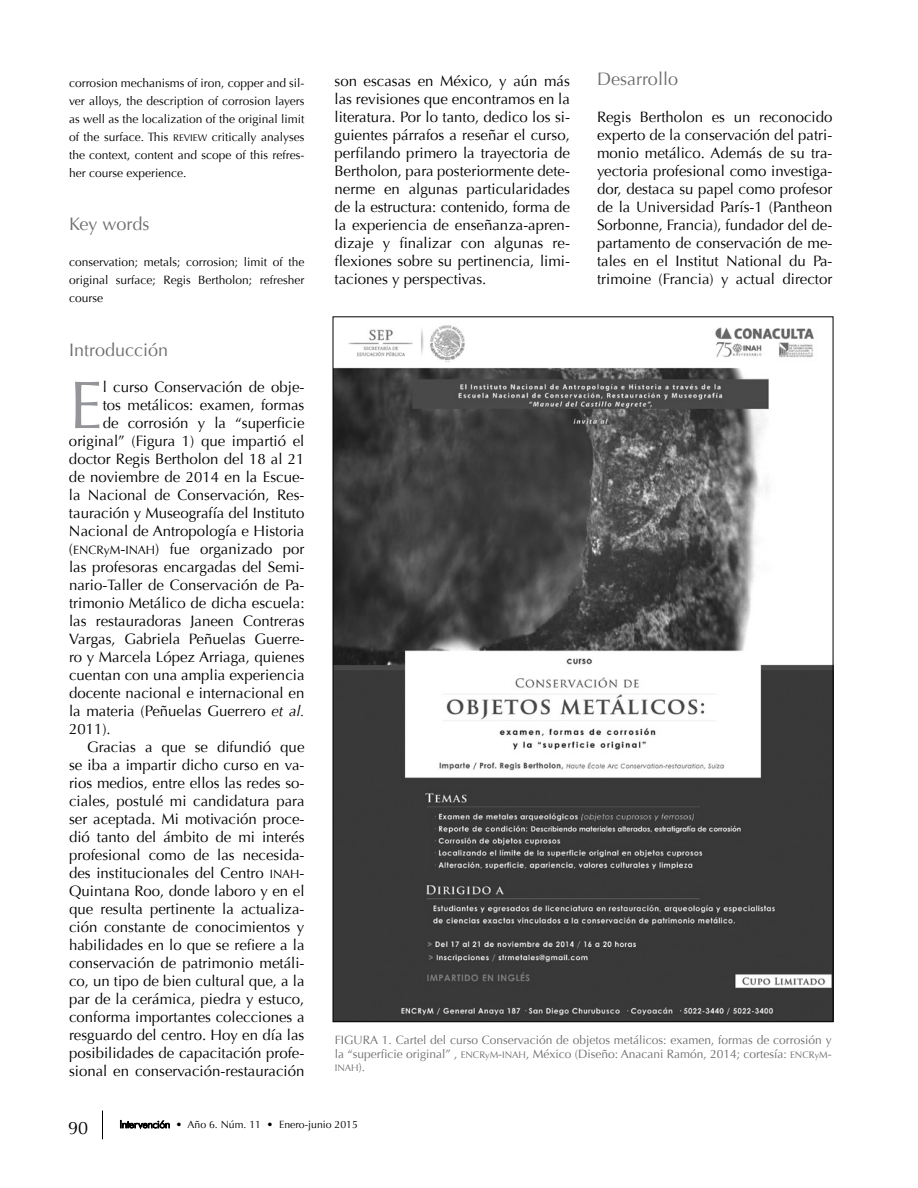
<style>
.page{position:relative;width:918px;height:1188px;background:#fff}
.page>*{position:absolute;margin:0;border:0;box-sizing:border-box;transform-origin:0 0}
.t1{font:67.5px "Optima";color:#939598}
.t2{font:18px "Optima";color:#6d6e71}
.t3{font:18px "Optima";color:#000}
.t4{font:15px/18px "Optima";color:#000;text-align:justify}
.t5{font:12px/18px "Optima";color:#000;text-align:justify}
.t6{font:12px/13.5px "Optima";color:#6d6e71}
.t7{font:10.5px "Optima";color:#000}
.t8{font:9.6px "Optima Regular SC800";color:#6d6e71}
.s1{font-family:"Optima Regular SC800";font-size:9.6px}
.s2{font-family:"Optima Regular SC800";font-size:12px}
.s3{font-size:12px}
.s4{font-family:"Optima Regular SC800"}
.s5{font-style:italic}
.s6{font-size:9px}
.s7{font-family:"Optima";font-size:12px}
.s8{font-family:"Futura BT";font-weight:300}
</style>
<div class="page">
<svg style="left:102px;top:1111px;width:1px;height:28px"></svg>
<svg style="left:120px;top:1120px;width:50px;height:8px"></svg>
<img style="left:335px;top:325px;width:496px;height:695px">
<p class="t5" style="left:69px;top:74px;width:237px">corrosion mechanisms of iron, copper and sil&shy;ver alloys, the description of corrosion layers as well as the localization of the original limit of the surface. This <span class="s1">REVIEW</span> critically analyses the context, content and scope of this refres&shy;her course experience.</p>
<p class="t2" style="left:69px;top:213px;width:82px">Key words</p>
<p class="t5" style="left:69px;top:253px;width:237px">conservation; metals; corrosion; limit of the original surface; Regis Bertholon; refresher course</p>
<p class="t2" style="left:69px;top:339px;width:101px">Introducción</p>
<h1 class="t1" style="left:69px;top:366px;width:35px">E</h1>
<p class="t4" style="left:103px;top:378px;width:203px">l curso Conservación de obje-</p>
<p class="t4" style="left:103px;top:396px;width:203px">tos metálicos: examen, formas</p>
<p class="t4" style="left:103px;top:414px;width:203px">de corrosión y la “superficie</p>
<p class="t4" style="left:69px;top:432px;width:237px">original” (Figura 1) que impartió el</p>
<p class="t4" style="left:69px;top:450px;width:237px">doctor Regis Bertholon del 18 al 21</p>
<p class="t4" style="left:69px;top:468px;width:237px">de noviembre de 2014 en la Escue-</p>
<p class="t4" style="left:69px;top:486px;width:237px">la Nacional de Conservación, Res-</p>
<p class="t4" style="left:69px;top:504px;width:237px">tauración y Museografía del Instituto</p>
<p class="t4" style="left:69px;top:522px;width:237px">Nacional de Antropología e Historia</p>
<p class="t4" style="left:69px;top:540px;width:237px">(<span class="s2">ENCR</span><span class="s3">y</span><span class="s2">M</span><span class="s4">-</span><span class="s2">INAH</span>) fue organizado por</p>
<p class="t4" style="left:69px;top:558px;width:237px">las profesoras encargadas del Semi-</p>
<p class="t4" style="left:69px;top:576px;width:237px">nario-Taller de Conservación de Pa-</p>
<p class="t4" style="left:69px;top:594px;width:237px">trimonio Metálico de dicha escuela:</p>
<p class="t4" style="left:69px;top:612px;width:237px">las restauradoras Janeen Contreras</p>
<p class="t4" style="left:69px;top:630px;width:237px">Vargas, Gabriela Peñuelas Guerre-</p>
<p class="t4" style="left:69px;top:648px;width:237px">ro y Marcela López Arriaga, quienes</p>
<p class="t4" style="left:69px;top:666px;width:237px">cuentan con una amplia experiencia</p>
<p class="t4" style="left:69px;top:684px;width:237px">docente nacional e internacional en</p>
<p class="t4" style="left:69px;top:702px;width:237px">la materia (Peñuelas Guerrero <span class="s5">et al.</span></p>
<p class="t4" style="left:69px;top:720px;width:43px">2011).</p>
<p class="t4" style="left:87px;top:738px;width:219px">Gracias a que se difundió que</p>
<p class="t4" style="left:69px;top:756px;width:237px">se iba a impartir dicho curso en va-</p>
<p class="t4" style="left:69px;top:774px;width:237px">rios medios, entre ellos las redes so-</p>
<p class="t4" style="left:69px;top:792px;width:237px">ciales, postulé mi candidatura para</p>
<p class="t4" style="left:69px;top:810px;width:237px">ser aceptada. Mi motivación proce-</p>
<p class="t4" style="left:69px;top:828px;width:237px">dió tanto del ámbito de mi interés</p>
<p class="t4" style="left:69px;top:846px;width:237px">profesional como de las necesida-</p>
<p class="t4" style="left:69px;top:864px;width:237px">des institucionales del Centro <span class="s2">INAH</span>-</p>
<p class="t4" style="left:69px;top:882px;width:237px">Quintana Roo, donde laboro y en el</p>
<p class="t4" style="left:69px;top:900px;width:237px">que resulta pertinente la actualiza-</p>
<p class="t4" style="left:69px;top:918px;width:237px">ción constante de conocimientos y</p>
<p class="t4" style="left:69px;top:936px;width:237px">habilidades en lo que se refiere a la</p>
<p class="t4" style="left:69px;top:954px;width:237px">conservación de patrimonio metáli-</p>
<p class="t4" style="left:69px;top:972px;width:237px">co, un tipo de bien cultural que, a la</p>
<p class="t4" style="left:69px;top:990px;width:237px">par de la cerámica, piedra y estuco,</p>
<p class="t4" style="left:69px;top:1008px;width:237px">conforma importantes colecciones a</p>
<p class="t4" style="left:69px;top:1026px;width:237px">resguardo del centro. Hoy en día las</p>
<p class="t4" style="left:69px;top:1044px;width:237px">posibilidades de capacitación profe-</p>
<p class="t4" style="left:69px;top:1062px;width:237px">sional en conservación-restauración</p>
<p class="t4" style="left:335px;top:72px;width:237px">son escasas en México, y aún más las revisiones que encontramos en la literatura. Por lo tanto, dedico los si&shy;guientes párrafos a reseñar el curso, perfilando primero la trayectoria de Bertholon, para posteriormente dete&shy;nerme en algunas particularidades de la estructura: contenido, forma de la experiencia de enseñanza-apren&shy;dizaje y finalizar con algunas re&shy;flexiones sobre su pertinencia, limi&shy;taciones y perspectivas.</p>
<p class="t2" style="left:597px;top:69px;width:83px">Desarrollo</p>
<p class="t4" style="left:597px;top:108px;width:237px">Regis Bertholon es un reconocido experto de la conservación del patri&shy;monio metálico. Además de su tra&shy;yectoria profesional como investiga&shy;dor, destaca su papel como profesor de la Universidad París-1 (Pantheon Sorbonne, Francia), fundador del de&shy;partamento de conservación de me&shy;tales en el Institut National du Pa&shy;trimoine (Francia) y actual director</p>
<p class="t6" style="left:335px;top:1034px;width:498px">FIGURA 1. Cartel del curso Conservación de objetos metálicos: examen, formas de corrosión y la “superficie original” , <span class="s1">ENCR</span><span class="s6">y</span><span class="s1">M</span><span class="s4">-</span><span class="s1">INAH</span>, México (Diseño: Anacani Ramón, 2014; cortesía: <span class="s1">ENCR</span><span class="s6">y</span><span class="s1">M</span><span class="s4">-</span></p>
<p class="t8" style="left:335px;top:1063px;width:32px">INAH<span class="s7">).</span></p>
<p class="t3" style="left:68px;top:1117px;width:22px">90</p>
<p class="t7" style="left:120px;top:1118px;width:240px"><span class="s8">Intervención</span> • Año 6. Núm. 11 • Enero-junio 2015</p>
</div>
